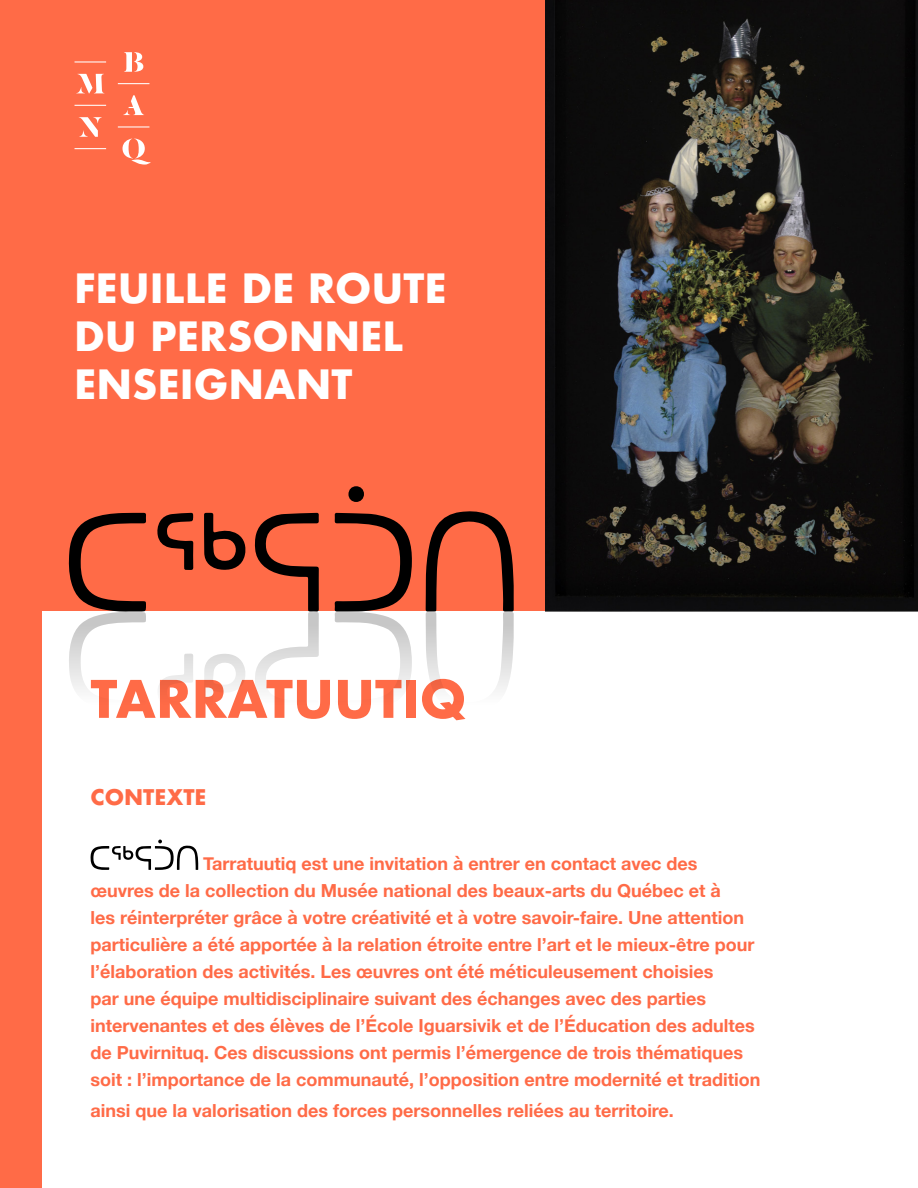
<style>
.page{position:relative;width:918px;height:1188px;background:#ff6b47}
.page>*{position:absolute;margin:0;border:0;box-sizing:border-box;transform-origin:0 0}
.t1{font:700 50.4px "Futura";color:#ff6b47}
.t2{font:700 39.3px/48px "Futura";color:#fff}
.t3{font:700 21px "Futura";color:#ff6b47}
.t4{font:700 18px/27px "Helvetica Neue";color:#ff6b47}
</style>
<div class="page">
<div style="left:42px;top:612px;width:876px;height:576px;background:#fff"></div>
<svg style="left:90px;top:840px;width:108px;height:30px"></svg>
<img style="left:545px;top:0;width:373px;height:612px">
<svg style="left:75px;top:52px;width:76px;height:113px"></svg>
<svg style="left:204px;top:513px;width:42px;height:57px"></svg>
<svg style="left:157px;top:513px;width:36px;height:57px"></svg>
<div style="left:348px;top:486px;width:16px;height:16px;background:#000;border-radius:50%"></div>
<svg style="left:426px;top:511px;width:88px;height:179px"></svg>
<svg style="left:335px;top:513px;width:77px;height:177px"></svg>
<svg style="left:69px;top:513px;width:77px;height:177px"></svg>
<svg style="left:255px;top:513px;width:64px;height:177px"></svg>
<svg style="left:204px;top:654px;width:41px;height:36px"></svg>
<svg style="left:158px;top:653px;width:35px;height:37px"></svg>
<h2 class="t2" style="left:74px;top:265px;width:374px">FEUILLE DE ROUTE<br>DU PERSONNEL<br>ENSEIGNANT</h2>
<h1 class="t1" style="left:90px;top:662px;width:377px">TARRATUUTIQ</h1>
<p class="t3" style="left:90px;top:782px;width:118px">CONTEXTE</p>
<p class="t4" style="left:90px;top:851px;width:672px;text-indent:113px">Tarratuutiq est une invitation à entrer en contact avec des œuvres de la collection du Musée national des beaux-arts du Québec et à<br>les réinterpréter grâce à votre créativité et à votre savoir-faire. Une attention particulière a été apportée à la relation étroite entre l’art et le mieux-être pour l’élaboration des activités. Les œuvres ont été méticuleusement choisies<br>par une équipe multidisciplinaire suivant des échanges avec des parties intervenantes et des élèves de l’École Iguarsivik et de l’Éducation des adultes de Puvirnituq. Ces discussions ont permis l’émergence de trois thématiques soit : l’importance de la communauté, l’opposition entre modernité et tradition</p>
<p class="t4" style="left:90px;top:1097px;width:585px">ainsi que la valorisation des forces personnelles reliées au territoire.</p>
</div>
